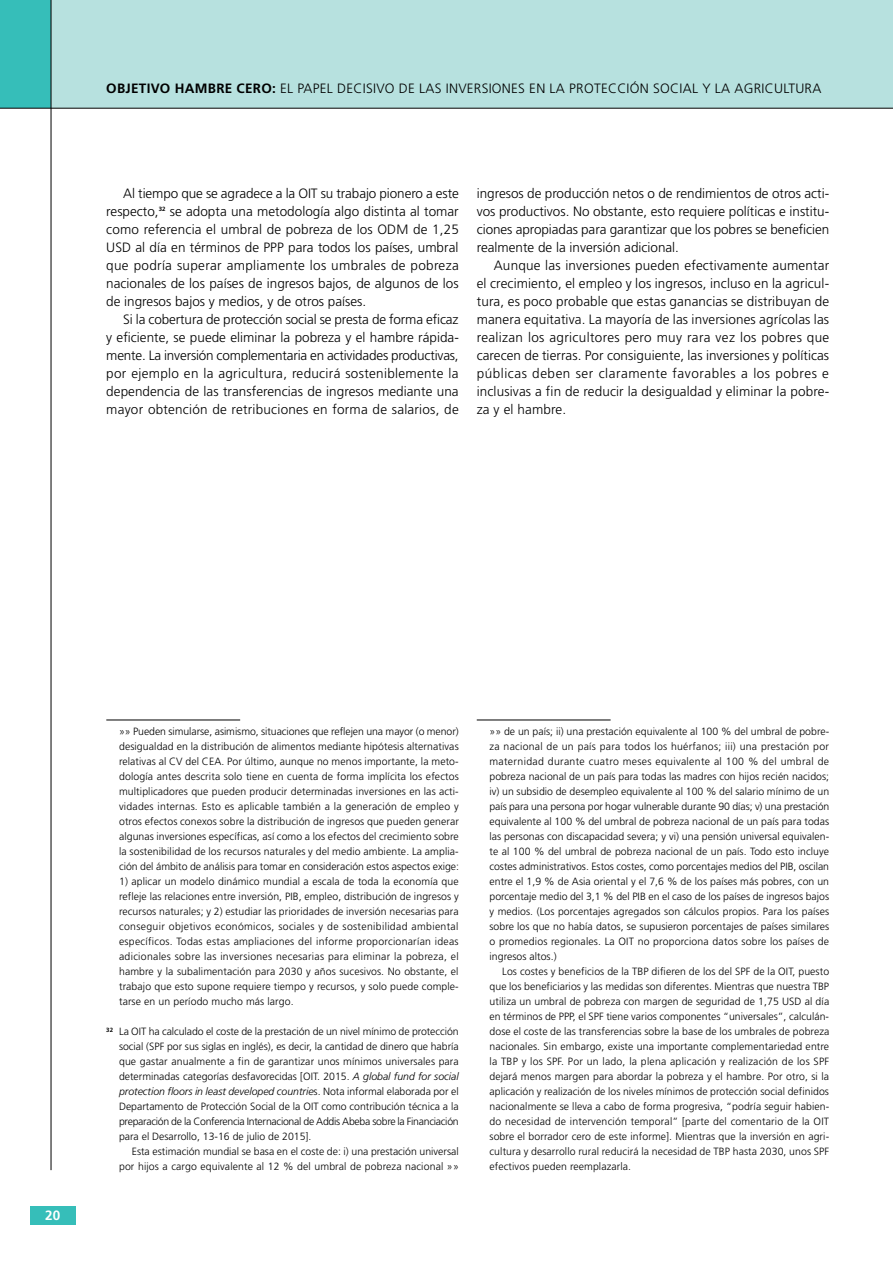
<style>
.page{position:relative;width:893px;height:1263px;background:#fff}
.page>*{position:absolute;margin:0;border:0;box-sizing:border-box;transform-origin:0 0}
.t1{font:300 13.5px/18px "Frutiger LT Std";letter-spacing:.01em;color:#000;text-align:justify}
.t2{font:700 13.5px "Frutiger LT Std";color:#fff}
.t3{font:300 10.5px/15px "Frutiger LT Std";letter-spacing:.01em;color:#000;text-align:justify}
.s1{font-weight:700}
.s2{font-style:italic}
</style>
<div class="page">
<div style="left:0;top:0;width:893px;height:108px;background:#b7e1df"></div>
<div style="left:30px;top:1206px;width:45px;height:18px;background:#36beb9"></div>
<div style="left:0;top:0;width:51px;height:108px;background:#36beb9"></div>
<hr style="left:0;top:108px;width:893px;height:1px;background:#000">
<hr style="left:51px;top:0;width:1px;height:1170px;background:#000">
<hr style="left:106px;top:720px;width:134px;height:1px;background:#000">
<hr style="left:477px;top:720px;width:134px;height:1px;background:#000">
<p class="t1" style="left:106px;top:80px;width:717px"><span class="s1">OBJETIVO HAMBRE CERO:</span> El papel decisivo de las inversiones en la protección social y la agricultura</p>
<p class="t1" style="left:106px;top:185px;width:354px;text-indent:17px">Al tiempo que se agradece a la OIT su trabajo pionero a este respecto,<sup>32</sup> se adopta una metodología algo distinta al tomar como referencia el umbral de pobreza de los ODM de 1,25<br>USD al día en términos de PPP para todos los países, umbral que podría superar ampliamente los umbrales de pobreza nacionales de los países de ingresos bajos, de algunos de los de ingresos bajos y medios, y de otros países.</p>
<p class="t1" style="left:106px;top:311px;width:354px;text-indent:17px">Si la cobertura de protección social se presta de forma eficaz y eficiente, se puede eliminar la pobreza y el hambre rápida&shy;mente. La inversión complementaria en actividades productivas, por ejemplo en la agricultura, reducirá sosteniblemente la dependencia de las transferencias de ingresos mediante una mayor obtención de retribuciones en forma de salarios, de</p>
<p class="t1" style="left:477px;top:184px;width:354px">ingresos de producción netos o de rendimientos de otros acti&shy;vos productivos. No obstante, esto requiere políticas e institu&shy;ciones apropiadas para garantizar que los pobres se beneficien realmente de la inversión adicional.</p>
<p class="t1" style="left:477px;top:256px;width:354px;text-indent:17px">Aunque las inversiones pueden efectivamente aumentar el crecimiento, el empleo y los ingresos, incluso en la agricul&shy;tura, es poco probable que estas ganancias se distribuyan de manera equitativa. La mayoría de las inversiones agrícolas las realizan los agricultores pero muy rara vez los pobres que carecen de tierras. Por consiguiente, las inversiones y políticas públicas deben ser claramente favorables a los pobres e inclusivas a fin de reducir la desigualdad y eliminar la pobre&shy;za y el hambre.</p>
<p class="t2" style="left:45px;top:1207px;width:17px">20</p>
<p class="t3" style="left:119px;top:724px;width:341px">»» Pueden simularse, asimismo, situaciones que reflejen una mayor (o menor) desigualdad en la distribución de alimentos mediante hipótesis alternativas relativas al CV del CEA. Por último, aunque no menos importante, la meto&shy;dología antes descrita solo tiene en cuenta de forma implícita los efectos multiplicadores que pueden producir determinadas inversiones en las acti&shy;vidades internas. Esto es aplicable también a la generación de empleo y otros efectos conexos sobre la distribución de ingresos que pueden generar algunas inversiones específicas, así como a los efectos del crecimiento sobre la sostenibilidad de los recursos naturales y del medio ambiente. La amplia&shy;ción del ámbito de análisis para tomar en consideración estos aspectos exige:</p>
<p class="t3" style="left:119px;top:874px;width:341px">1) aplicar un modelo dinámico mundial a escala de toda la economía que refleje las relaciones entre inversión, PIB, empleo, distribución de ingresos y recursos naturales; y 2) estudiar las prioridades de inversión necesarias para conseguir objetivos económicos, sociales y de sostenibilidad ambiental específicos. Todas estas ampliaciones del informe proporcionarían ideas adicionales sobre las inversiones necesarias para eliminar la pobreza, el hambre y la subalimentación para 2030 y años sucesivos. No obstante, el trabajo que esto supone requiere tiempo y recursos, y solo puede comple&shy;tarse en un período mucho más largo.</p>
<p class="t3" style="left:119px;top:1024px;width:341px;text-indent:-13px"><sup>32</sup> La OIT ha calculado el coste de la prestación de un nivel mínimo de protección social (SPF por sus siglas en inglés), es decir, la cantidad de dinero que habría que gastar anualmente a fin de garantizar unos mínimos universales para determinadas categorías desfavorecidas [OIT. 2015. <span class="s2">A global fund for social protection floors in least developed countrie</span>s. Nota informal elaborada por el Departamento de Protección Social de la OIT como contribución técnica a la preparación de la Conferencia Internacional de Addis Abeba sobre la Financiación para el Desarrollo, 13-16 de julio de 2015].</p>
<p class="t3" style="left:119px;top:1144px;width:341px;text-align:right">Esta estimación mundial se basa en el coste de: i) una prestación universal por hijos a cargo equivalente al 12 % del umbral de pobreza nacional »»</p>
<p class="t3" style="left:489px;top:724px;width:341px">»» de un país; ii) una prestación equivalente al 100 % del umbral de pobre&shy;za nacional de un país para todos los huérfanos; iii) una prestación por maternidad durante cuatro meses equivalente al 100 % del umbral de pobreza nacional de un país para todas las madres con hijos recién nacidos; iv) un subsidio de desempleo equivalente al 100 % del salario mínimo de un país para una persona por hogar vulnerable durante 90 días; v) una prestación equivalente al 100 % del umbral de pobreza nacional de un país para todas las personas con discapacidad severa; y vi) una pensión universal equivalen&shy;te al 100 % del umbral de pobreza nacional de un país. Todo esto incluye costes administrativos. Estos costes, como porcentajes medios del PIB, oscilan entre el 1,9 % de Asia oriental y el 7,6 % de los países más pobres, con un porcentaje medio del 3,1 % del PIB en el caso de los países de ingresos bajos y medios. (Los porcentajes agregados son cálculos propios. Para los países sobre los que no había datos, se supusieron porcentajes de países similares o promedios regionales. La OIT no proporciona datos sobre los países de ingresos altos.)</p>
<p class="t3" style="left:489px;top:964px;width:341px;text-indent:13px">Los costes y beneficios de la TBP difieren de los del SPF de la OIT, puesto que los beneficiarios y las medidas son diferentes. Mientras que nuestra TBP utiliza un umbral de pobreza con margen de seguridad de 1,75 USD al día en términos de PPP, el SPF tiene varios componentes “universales”, calculán&shy;dose el coste de las transferencias sobre la base de los umbrales de pobreza nacionales. Sin embargo, existe una importante complementariedad entre la TBP y los SPF. Por un lado, la plena aplicación y realización de los SPF dejará menos margen para abordar la pobreza y el hambre. Por otro, si la aplicación y realización de los niveles mínimos de protección social definidos nacionalmente se lleva a cabo de forma progresiva, “podría seguir habien&shy;do necesidad de intervención temporal” [parte del comentario de la OIT sobre el borrador cero de este informe]. Mientras que la inversión en agri&shy;cultura y desarrollo rural reducirá la necesidad de TBP hasta 2030, unos SPF efectivos pueden reemplazarla.</p>
</div>
